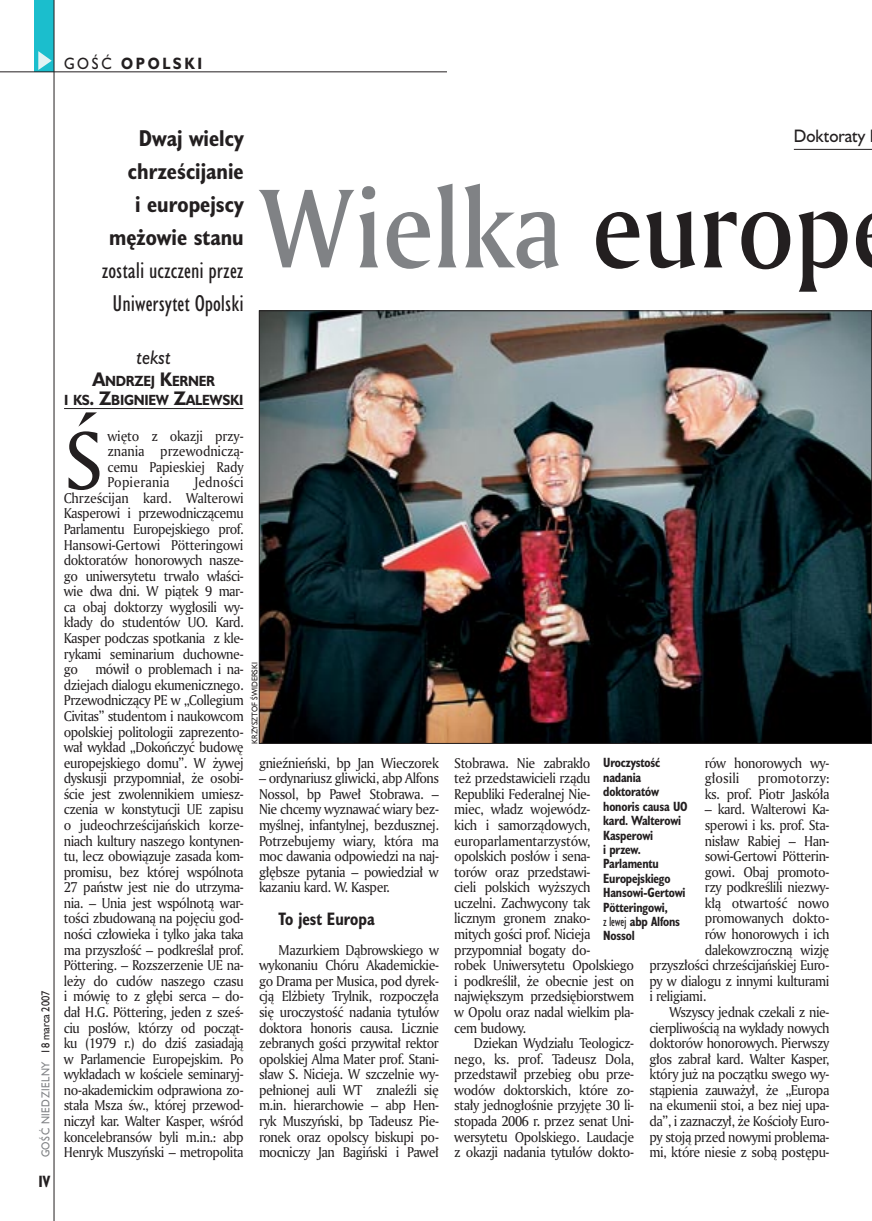
<style>
.page{position:relative;width:872px;height:1221px;background:#fff}
.page>*{position:absolute;margin:0;border:0;box-sizing:border-box;transform-origin:0 0}
._05_tytyl_AmMd_72_pt{font:108px "Amerigo Md PL";color:#808285;scale:.9 1}
._02_body_z_incjalem_4{font:79.05px "Amerigo PL";color:#231f20;scale:.94 1}
._06-1_lead_prawy_HuCn_14_pt{font:700 21px/33px "Humanst 521 Cn PL";color:#231f20;text-align:right}
._12_autor_HuBd{font:italic 18px "Humanst 521 PL";color:#231f20;scale:.9 1}
._04_srodtytul_HuCB_11_pt{font:700 16.5px "Humanst 521 Cn PL";color:#231f20;scale:.94 1}
._04-3_nadtytul_lokal{font:16.5px "Humanst 521 PL";color:#231f20;scale:.94 1}
._15a_temat_lewo{font:700 15px "Humanst 521 PL";letter-spacing:.2em;color:#231f20;scale:.9 1}
._16_pagina_lewa{font:700 15px "Humanst 521 Cn PL";color:#231f20;scale:.94 1}
._01_body_tekst{font:13.8px/15.6px "Amerigo PL";letter-spacing:-.035em;color:#231f20;text-align:justify;scale:.94 1}
._02_body_z_incjalem_4-2{font:13.8px/15.6px "Amerigo PL";letter-spacing:-.035em;color:#231f20;text-align:justify;scale:.94 1}
._12_autor_HuBd-2{font:700 13.5px/19.5px "Humanst 521 PL";letter-spacing:-.02em;color:#231f20;text-align:center;scale:.9 1}
._09_podpis_zdjecia_HuCnB{font:700 12.3px/14.4px "Humanst 521 Cn PL";letter-spacing:-.015em;color:#231f20;scale:.94 1}
._18a_data_lewa_GOSC{font:10.5px "Humanst 521 PL";letter-spacing:.05em;color:#808285;scale:.9 1}
._18_data_lewa{font:10.5px "Humanst 521 PL";color:#231f20;scale:.9 1}
._09a_autor_zdjecia_Hu_5_pt{font:7.5px "Humanst 521 PL";color:#231f20;scale:.94 1}
.s1{font-weight:400}
.s2{font-size:18px}
.s3{color:#231f20}
</style>
<div class="page">
<hr style="left:794px;top:149px;width:78px;height:1px;background:#231f20">
<div style="left:35px;top:0;width:19px;height:72px;background:#1bbecd"></div>
<svg style="left:38px;top:51px;width:14px;height:19px"></svg>
<hr style="left:54px;top:0;width:1px;height:1220px;background:#231f20">
<hr style="left:0;top:72px;width:447px;height:1px;background:#231f20">
<hr style="left:64px;top:408px;width:179px;height:1px;background:#231f20">
<img style="left:261px;top:312px;width:609px;height:429px">
<p class="_15a_temat_lewo" style="left:64px;top:53px;width:155px"><span class="s1">GOŚĆ</span> OPOLSKI</p>
<p class="_18_data_lewa" style="left:38px;top:1053px;width:71px;rotate:-90deg">18 marca 2007</p>
<p class="_18a_data_lewa_GOSC" style="left:38px;top:1157px;width:108px;rotate:-90deg">GOŚĆ NIEDZIELNY</p>
<p class="_16_pagina_lewa" style="left:38px;top:1170px;width:14px">IV</p>
<p class="_06-1_lead_prawy_HuCn_14_pt" style="left:102px;top:121px;width:143px">Dwaj wielcy chrześcijanie<br>i europejscy mężowie stanu <span class="s1">zostali uczczeni przez<br>Uniwersytet Opolski</span></p>
<p class="_12_autor_HuBd" style="left:137px;top:345px;width:40px">tekst</p>
<p class="_12_autor_HuBd-2" style="left:64px;top:370px;width:201px"><span class="s2">A</span>NDRZEJ <span class="s2">K</span>ERNER<br>I KS<span class="s2">. Z</span>BIGNIEW <span class="s2">Z</span>ALEWSKI</p>
<p class="_04-3_nadtytul_lokal" style="left:794px;top:125px;width:77px">Doktoraty</p>
<p class="_05_tytyl_AmMd_72_pt" style="left:259px;top:156px;width:660px">Wielka <span class="s3">europ</span></p>
<p class="_02_body_z_incjalem_4" style="left:64px;top:407px;width:43px">Ś</p>
<p class="_02_body_z_incjalem_4-2" style="left:108px;top:427px;width:146px">więto z okazji przy&shy;znania przewodniczą&shy;cemu Papieskiej Rady Popierania</p>
<p class="_02_body_z_incjalem_4-2" style="left:64px;top:474px;width:193px;text-indent:130px">Jedności Chrześcijan kard. Walterowi Kasperowi i przewodniczącemu Parlamentu Europejskiego prof.<br>Hansowi-Gertowi Pötteringowi doktoratów honorowych nasze&shy;go uniwersytetu trwało właści&shy;wie dwa dni. W piątek 9 mar&shy;ca obaj doktorzy wygłosili wy&shy;kłady do studentów UO. Kard.<br>Kasper podczas spotkania z kle&shy;rykami seminarium duchowne&shy;go</p>
<p class="_09a_autor_zdjecia_Hu_5_pt" style="left:250px;top:743px;width:88px;rotate:-90deg">KRZYSZTOF ŚWIDERSKI</p>
<p class="_02_body_z_incjalem_4-2" style="left:64px;top:661px;width:193px;text-indent:32px">mówił o problemach i na&shy;dziejach dialogu ekumenicznego.<br>Przewodniczący PE w „Collegium Civitas” studentom i naukowcom opolskiej politologii zaprezento&shy;wał wykład „Dokończyć budowę europejskiego domu”. W żywej dyskusji przypomniał, że osobi&shy;ście jest zwolennikiem umiesz&shy;czenia w konstytucji UE zapisu o judeochrześcijańskich korze&shy;niach kultury naszego kontynen&shy;tu, lecz obowiązuje zasada kom&shy;promisu, bez której wspólnota 27 państw jest nie do utrzyma&shy;nia. – Unia jest wspólnotą war&shy;tości zbudowaną na pojęciu god&shy;ności człowieka i tylko jaka taka ma przyszłość – podkreślał prof.<br>Pöttering. – Rozszerzenie UE na&shy;leży do cudów naszego czasu i mówię to z głębi serca – do&shy;dał H.G. Pöttering, jeden z sześ&shy;ciu posłów, którzy od począt&shy;ku (1979 r.) do dziś zasiadają w Parlamencie Europejskim. Po wykładach w kościele seminaryj&shy;no-akademickim odprawiona zo&shy;stała Msza św., której przewod&shy;niczył kar. Walter Kasper, wśród koncelebransów byli m.in.: abp Henryk Muszyński – metropolita</p>
<p class="_02_body_z_incjalem_4-2" style="left:259px;top:754px;width:193px">gnieźnieński, bp Jan Wieczorek</p>
<p class="_02_body_z_incjalem_4-2" style="left:259px;top:770px;width:193px">– ordynariusz gliwicki, abp Alfons Nossol, bp Paweł Stobrawa. – Nie chcemy wyznawać wiary bez&shy;myślnej, infantylnej, bezdusznej.<br>Potrzebujemy wiary, która ma moc dawania odpowiedzi na naj&shy;głębsze pytania – powiedział w kazaniu kard. W. Kasper.</p>
<p class="_04_srodtytul_HuCB_11_pt" style="left:279px;top:907px;width:104px">To jest Europa</p>
<p class="_01_body_tekst" style="left:259px;top:941px;width:193px;text-indent:20px">Mazurkiem Dąbrowskiego w wykonaniu Chóru Akademickie&shy;go Drama per Musica, pod dyrek&shy;cją Elżbiety Trylnik, rozpoczęła się uroczystość nadania tytułów doktora honoris causa. Licznie zebranych gości przywitał rektor opolskiej Alma Mater prof. Stani&shy;sław S. Nicieja. W szczelnie wy&shy;pełnionej auli WT znaleźli się m.in. hierarchowie – abp Hen&shy;ryk Muszyński, bp Tadeusz Pie&shy;ronek oraz opolscy biskupi po&shy;mocniczy Jan Bagiński i Paweł</p>
<p class="_01_body_tekst" style="left:454px;top:754px;width:193px;text-align:left">Stobrawa. Nie zabrakło<br>też przedstawicieli rządu<br>Republiki Federalnej Nie-<br>miec, władz wojewódz-<br>kich i samorządowych, europarlamentarzystów, opolskich posłów i sena-<br>torów oraz przedstawi-<br>cieli polskich wyższych uczelni. Zachwycony tak licznym gronem znako-<br>mitych gości prof. Nicieja przypomniał bogaty do-<br>robek Uniwersytetu Opolskiego i podkreślił, że obecnie jest on największym przedsiębiorstwem w Opolu oraz nadal wielkim pla&shy;cem budowy.</p>
<p class="_01_body_tekst" style="left:454px;top:1034px;width:193px;text-indent:20px">Dziekan Wydziału Teologicz&shy;nego, ks. prof. Tadeusz Dola, przedstawił przebieg obu prze&shy;wodów doktorskich, które zo&shy;stały jednogłośnie przyjęte 30 li&shy;stopada 2006 r. przez senat Uni&shy;wersytetu Opolskiego. Laudacje z okazji nadania tytułów dokto-</p>
<p class="_01_body_tekst" style="left:705px;top:754px;width:134px">rów honorowych wy&shy;głosili</p>
<p class="_09_podpis_zdjecia_HuCnB" style="left:603px;top:755px;width:91px">Uroczystość nadania doktoratów honoris causa UO kard. Walterowi<br>Kasperowi<br>i przew.<br>Parlamentu<br>Europejskiego<br>Hansowi-Gertowi<br>Pötteringowi,<br><span class="s1">z lewej</span> abp Alfons<br>Nossol</p>
<p class="_01_body_tekst" style="left:705px;top:770px;width:134px;text-align:right">promotorzy:<br>ks. prof. Piotr Jaskóła</p>
<p class="_01_body_tekst" style="left:705px;top:801px;width:134px">– kard. Walterowi Ka-</p>
<p class="_01_body_tekst" style="left:705px;top:816px;width:134px">sperowi i ks. prof. Sta-</p>
<p class="_01_body_tekst" style="left:705px;top:832px;width:134px">nisław Rabiej – Han-</p>
<p class="_01_body_tekst" style="left:705px;top:848px;width:134px">sowi-Gertowi Pötterin-</p>
<p class="_01_body_tekst" style="left:705px;top:863px;width:134px">gowi. Obaj promoto-</p>
<p class="_01_body_tekst" style="left:705px;top:879px;width:134px">rzy podkreślili niezwy-</p>
<p class="_01_body_tekst" style="left:705px;top:894px;width:134px">kłą otwartość nowo</p>
<p class="_01_body_tekst" style="left:705px;top:910px;width:134px">promowanych dokto-</p>
<p class="_01_body_tekst" style="left:705px;top:925px;width:134px">rów honorowych i ich</p>
<p class="_01_body_tekst" style="left:705px;top:941px;width:134px">dalekowzroczną wizję</p>
<p class="_01_body_tekst" style="left:649px;top:957px;width:193px">przyszłości chrześcijańskiej Euro-</p>
<p class="_01_body_tekst" style="left:649px;top:972px;width:193px">py w dialogu z innymi kulturami</p>
<p class="_01_body_tekst" style="left:649px;top:988px;width:62px">i religiami.</p>
<p class="_01_body_tekst" style="left:649px;top:1003px;width:193px;text-indent:20px">Wszyscy jednak czekali z nie&shy;cierpliwością na wykłady nowych doktorów honorowych. Pierwszy głos zabrał kard. Walter Kasper, który już na początku swego wy&shy;stąpienia zauważył, że „Europa na ekumenii stoi, a bez niej upa&shy;da”, i zaznaczył, że Kościoły Euro&shy;py stoją przed nowymi problema&shy;mi, które niesie z sobą postępu-</p>
</div>
